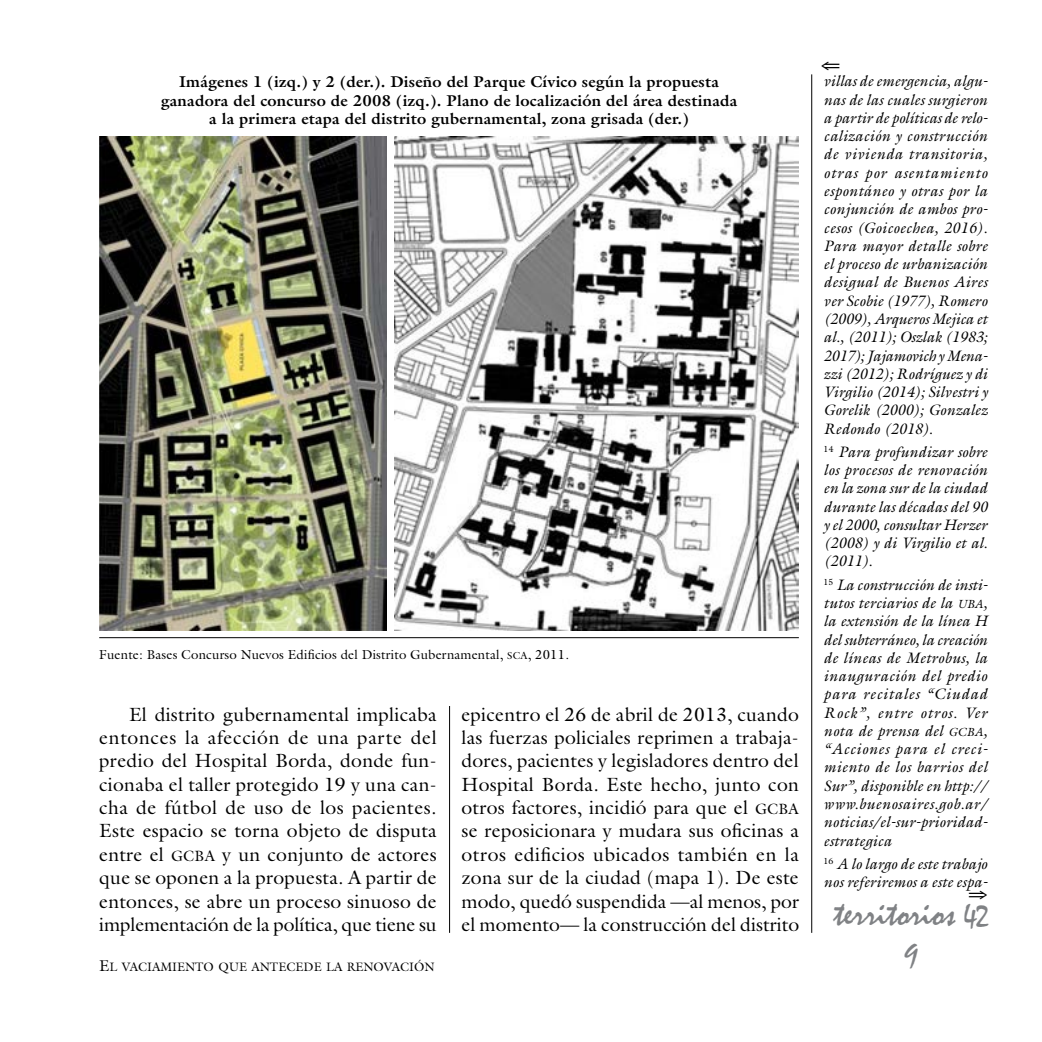
<style>
.page{position:relative;width:1042px;height:1042px;background:#fff}
.page>*{position:absolute;margin:0;border:0;box-sizing:border-box;transform-origin:0 0}
.t1{font:37.62px "Mistral";letter-spacing:-.01em;color:#808285}
.t2{font:33.25px "Mistral";color:#808285}
._02Body_2{font:19.25px/23.4px "Galliard";letter-spacing:.005em;color:#000;text-align:justify}
._15Tit_grafico{font:700 15.75px/18.9px "Galliard";letter-spacing:.015em;color:#000;text-align:center}
._04Notas_y_clave{font:italic 15.22px/18.2px "Galliard";letter-spacing:.005em;color:#000;text-align:justify}
._16Fte_grafico{font:13.12px "Galliard";letter-spacing:.015em;color:#000}
.t3{font:12.25px "Galliard";color:#000}
.s1{font-size:10.15px}
.s2{font-size:15.05px}
.s3{font-size:15.75px}
.s4{font-size:11.9px}
.s5{font-size:31.5px}
</style>
<div class="page">
<hr style="left:811px;top:74px;width:1px;height:859px;background:#000">
<hr style="left:449px;top:74px;width:1px;height:859px;background:#000">
<div style="left:99px;top:74px;width:700px;height:631px;background:#fff"></div>
<hr style="left:99px;top:637px;width:700px;height:1px;background:#000">
<img style="left:99px;top:137px;width:287px;height:493px">
<img style="left:395px;top:137px;width:404px;height:493px">
<p class="_15Tit_grafico" style="left:161px;top:72px;width:578px">Imágenes 1 (izq.) y 2 (der.). Diseño del Parque Cívico según la propuesta ganadora del concurso de 2008 (izq.). Plano de localización del área destinada a la primera etapa del distrito gubernamental, zona grisada (der.)</p>
<p class="_16Fte_grafico" style="left:99px;top:646px;width:471px">Fuente: Bases Concurso Nuevos Edificios del Distrito Gubernamental, <span class="s1">SCA</span>, 2011.</p>
<p class="_02Body_2" style="left:99px;top:702px;width:339px;text-indent:30px">El distrito gubernamental implicaba entonces la afección de una parte del predio del Hospital Borda, donde fun&shy;cionaba el taller protegido 19 y una can&shy;cha de fútbol de uso de los pacientes.<br>Este espacio se torna objeto de disputa entre el <span class="s2">GCBA</span> y un conjunto de actores que se oponen a la propuesta. A partir de entonces, se abre un proceso sinuoso de implementación de la política, que tiene su</p>
<p class="_02Body_2" style="left:461px;top:702px;width:340px">epicentro el 26 de abril de 2013, cuando las fuerzas policiales reprimen a trabaja&shy;dores, pacientes y legisladores dentro del Hospital Borda. Este hecho, junto con otros factores, incidió para que el <span class="s2">GCBA </span>se reposicionara y mudara sus oficinas a otros edificios ubicados también en la zona sur de la ciudad (mapa 1). De este modo, quedó suspendida —al menos, por el momento— la construcción del distrito</p>
<p class="t3" style="left:99px;top:959px;width:337px"><span class="s3">E</span>L VACIAMIENTO QUE ANTECEDE LA RENOVACIÓN</p>
<p class="_04Notas_y_clave" style="left:823px;top:72px;width:166px">villas de emergencia, algu&shy;nas de las cuales surgieron a partir de políticas de relo&shy;calización y construcción de vivienda transitoria, otras por asentamiento espontáneo y otras por la conjunción de ambos pro&shy;cesos (Goicoechea, 2016).<br>Para mayor detalle sobre el proceso de urbanización desigual de Buenos Aires ver Scobie (1977), Romero (2009), Arqueros Mejica et al., (2011); Oszlak (1983; 2017); Jajamovich y Mena&shy;zzi (2012); Rodríguez y di Virgilio (2014); Silvestri y Gorelik (2000); Gonzalez Redondo (2018).</p>
<p class="_04Notas_y_clave" style="left:823px;top:442px;width:165px"><sup>14</sup> Para profundizar sobre los procesos de renovación en la zona sur de la ciudad durante las décadas del 90 y el 2000, consultar Herzer (2008) y di Virgilio et al. (2011).</p>
<p class="_04Notas_y_clave" style="left:823px;top:575px;width:166px"><sup>15</sup> La construcción de insti&shy;tutos terciarios de la <span class="s4">UBA</span>, la extensión de la línea H del subterráneo, la creación de líneas de Metrobus, la inauguración del predio para recitales “Ciudad Rock”, entre otros. Ver nota de prensa del <span class="s4">GCBA</span>, “Acciones para el creci&shy;miento de los barrios del Sur”, disponible en http:// www.buenosaires.gob.ar/ noticias/el-sur-prioridad&shy;estrategica</p>
<p class="_04Notas_y_clave" style="left:823px;top:854px;width:166px"><sup>16</sup> A lo largo de este trabajo nos referiremos a este espa-</p>
<h1 class="t1" style="left:834px;top:892px;width:156px">territorios <span class="s5">42</span></h1>
<h2 class="t2" style="left:904px;top:938px;width:16px">9</h2>
</div>
